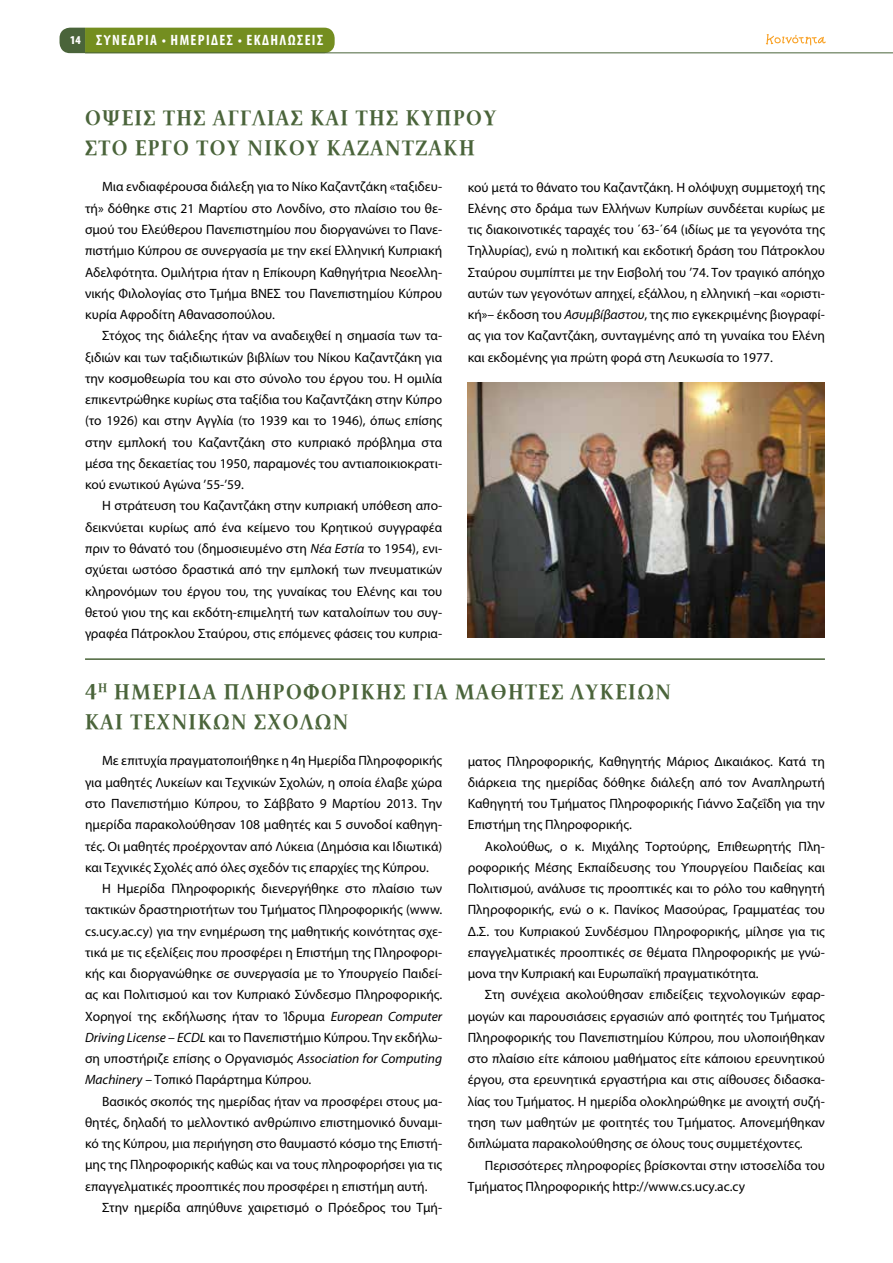
<style>
.page{position:relative;width:893px;height:1263px;background:#fff}
.page>*{position:absolute;margin:0;border:0;box-sizing:border-box;transform-origin:0 0}
.t1{font:700 21px/30px "PF Document";letter-spacing:.07em;color:#4a643a}
.t2{font:700 condensed 15px "Myriad Pro";letter-spacing:.09em;color:#fff}
.t3{font:13.5px/21.3px "Myriad Pro";color:#000;text-align:justify}
.t4{font:900 condensed 12px "Myriad Pro";color:#fff}
.s1{font-style:italic}
</style>
<div class="page">
<hr style="left:85px;top:658px;width:740px;height:2px;background:#4a643a">
<img style="left:468px;top:383px;width:357px;height:255px">
<hr style="left:85px;top:53px;width:808px;height:1px;background:#4a643a">
<svg style="left:60px;top:28px;width:275px;height:25px;background:#708a25"></svg>
<svg style="left:766px;top:34px;width:60px;height:11px"></svg>
<p class="t4" style="left:70px;top:32px;width:12px">14</p>
<p class="t2" style="left:96px;top:31px;width:228px">ΣΥΝΕΔΡΙΑ • ΗΜΕΡΙΔΕΣ • ΕΚΔΗΛΩΣΕΙΣ</p>
<h1 class="t1" style="left:85px;top:103px;width:15px">Όψεις</h1>
<h1 class="t1" style="left:163px;top:103px;width:79px">της Αγγλίας</h1>
<h1 class="t1" style="left:310px;top:103px;width:14px">και</h1>
<h1 class="t1" style="left:356px;top:103px;width:82px">της Κύπρου</h1>
<h1 class="t1" style="left:85px;top:133px;width:15px">στο</h1>
<h1 class="t1" style="left:135px;top:133px;width:15px">έργο</h1>
<h1 class="t1" style="left:196px;top:133px;width:16px">του</h1>
<h1 class="t1" style="left:248px;top:133px;width:32px">Νίκου</h1>
<h1 class="t1" style="left:327px;top:133px;width:60px">Καζαντ</h1>
<h1 class="t1" style="left:415px;top:133px;width:61px">ζάκη</h1>
<p class="t3" style="left:85px;top:176px;width:359px;text-indent:17px">Μια ενδιαφέρουσα διάλεξη για το Νίκο Καζαντζάκη «ταξιδευ&shy;τή» δόθηκε στις 21 Μαρτίου στο Λονδίνο, στο πλαίσιο του θε&shy;σμού του Ελεύθερου Πανεπιστημίου που διοργανώνει το Πανε&shy;πιστήμιο Κύπρου σε συνεργασία με την εκεί Ελληνική Κυπριακή Αδελφότητα. Ομιλήτρια ήταν η Επίκουρη Καθηγήτρια Νεοελλη&shy;νικής Φιλολογίας στο Τμήμα ΒΝΕΣ του Πανεπιστημίου Κύπρου κυρία Αφροδίτη Αθανασοπούλου.</p>
<p class="t3" style="left:85px;top:325px;width:359px;text-indent:17px">Στόχος της διάλεξης ήταν να αναδειχθεί η σημασία των τα&shy;ξιδιών και των ταξιδιωτικών βιβλίων του Νίκου Καζαντζάκη για την κοσμοθεωρία του και στο σύνολο του έργου του. Η ομιλία επικεντρώθηκε κυρίως στα ταξίδια του Καζαντζάκη στην Κύπρο (το 1926) και στην Αγγλία (το 1939 και το 1946), όπως επίσης στην εμπλοκή του Καζαντζάκη στο κυπριακό πρόβλημα στα μέσα της δεκαετίας του 1950, παραμονές του αντιαποικιοκρατι&shy;κού ενωτικού Αγώνα ’55-’59.</p>
<p class="t3" style="left:85px;top:495px;width:359px;text-indent:17px">Η στράτευση του Καζαντζάκη στην κυπριακή υπόθεση απο&shy;δεικνύεται κυρίως από ένα κείμενο του Κρητικού συγγραφέα πριν το θάνατό του (δημοσιευμένο στη <span class="s1">Νέα Εστία</span> το 1954), ενι&shy;σχύεται ωστόσο δραστικά από την εμπλοκή των πνευματικών κληρονόμων του έργου του, της γυναίκας του Ελένης και του θετού γιου της και εκδότη-επιμελητή των καταλοίπων του συγ&shy;γραφέα Πάτροκλου Σταύρου, στις επόμενες φάσεις του κυπρια-</p>
<p class="t3" style="left:468px;top:176px;width:359px">κού μετά το θάνατο του Καζαντζάκη. Η ολόψυχη συμμετοχή της Ελένης στο δράμα των Ελλήνων Κυπρίων συνδέεται κυρίως με τις διακοινοτικές ταραχές του ΄63-΄64 (ιδίως με τα γεγονότα της Τηλλυρίας), ενώ η πολιτική και εκδοτική δράση του Πάτροκλου Σταύρου συμπίπτει με την Εισβολή του ’74. Τον τραγικό απόηχο αυτών των γεγονότων απηχεί, εξάλλου, η ελληνική –και «οριστι&shy;κή»– έκδοση του <span class="s1">Ασυμβίβαστου</span>, της πιο εγκεκριμένης βιογραφί&shy;ας για τον Καζαντζάκη, συνταγμένης από τη γυναίκα του Ελένη και εκδομένης για πρώτη φορά στη Λευκωσία το 1977.</p>
<h1 class="t1" style="left:85px;top:677px;width:587px">4<sup>H</sup> HMEΡΙΔΑ ΠΛΗΡΟΦΟΡΙΚΗΣ ΓΙΑ ΜΑΘΗΤΕΣ ΛΥΚΕΙΩΝ<br>ΚΑΙ ΤΕΧΝΙΚΩΝ ΣΧΟΛΩΝ</h1>
<p class="t3" style="left:102px;top:750px;width:342px">Με επιτυχία πραγματοποιήθηκε η 4η Ημερίδα Πληροφορικής</p>
<p class="t3" style="left:85px;top:771px;width:359px">για μαθητές Λυκείων και Τεχνικών Σχολών, η οποία έλαβε χώρα</p>
<p class="t3" style="left:85px;top:792px;width:359px">στο Πανεπιστήμιο Κύπρου, το Σάββατο 9 Μαρτίου 2013. Την</p>
<p class="t3" style="left:85px;top:814px;width:359px">ημερίδα παρακολούθησαν 108 μαθητές και 5 συνοδοί καθηγη-</p>
<p class="t3" style="left:85px;top:835px;width:359px">τές. Οι μαθητές προέρχονταν από Λύκεια (Δημόσια και Ιδιωτικά)</p>
<p class="t3" style="left:85px;top:856px;width:345px">και Τεχνικές Σχολές από όλες σχεδόν τις επαρχίες της Κύπρου.</p>
<p class="t3" style="left:102px;top:878px;width:342px">H Ημερίδα Πληροφορικής διενεργήθηκε στο πλαίσιο των</p>
<p class="t3" style="left:85px;top:899px;width:359px">τακτικών δραστηριοτήτων του Τμήματος Πληροφορικής (www.</p>
<p class="t3" style="left:85px;top:920px;width:359px">cs.ucy.ac.cy) για την ενημέρωση της μαθητικής κοινότητας σχε-</p>
<p class="t3" style="left:85px;top:941px;width:359px">τικά με τις εξελίξεις που προσφέρει η Επιστήμη της Πληροφορι-</p>
<p class="t3" style="left:85px;top:963px;width:359px">κής και διοργανώθηκε σε συνεργασία με το Υπουργείο Παιδεί-</p>
<p class="t3" style="left:85px;top:984px;width:359px">ας και Πολιτισμού και τον Κυπριακό Σύνδεσμο Πληροφορικής.</p>
<p class="t3" style="left:85px;top:1005px;width:359px">Χορηγοί της εκδήλωσης ήταν το Ίδρυμα <span class="s1">European Computer</span></p>
<p class="t3" style="left:85px;top:1026px;width:359px"><span class="s1">Driving License – ECDL</span> και το Πανεπιστήμιο Κύπρου. Την εκδήλω-</p>
<p class="t3" style="left:85px;top:1048px;width:359px">ση υποστήριζε επίσης ο Οργανισμός <span class="s1">Association for Computing</span></p>
<p class="t3" style="left:85px;top:1069px;width:228px"><span class="s1">Machinery</span> – Τοπικό Παράρτημα Κύπρου.</p>
<p class="t3" style="left:102px;top:1090px;width:342px">Βασικός σκοπός της ημερίδας ήταν να προσφέρει στους μα-</p>
<p class="t3" style="left:85px;top:1111px;width:359px">θητές, δηλαδή το μελλοντικό ανθρώπινο επιστημονικό δυναμι-</p>
<p class="t3" style="left:85px;top:1133px;width:359px">κό της Κύπρου, μια περιήγηση στο θαυμαστό κόσμο της Επιστή-</p>
<p class="t3" style="left:85px;top:1154px;width:359px">μης της Πληροφορικής καθώς και να τους πληροφορήσει για τις</p>
<p class="t3" style="left:85px;top:1175px;width:344px">επαγγελματικές προοπτικές που προσφέρει η επιστήμη αυτή.</p>
<p class="t3" style="left:102px;top:1196px;width:342px">Στην ημερίδα απηύθυνε χαιρετισμό ο Πρόεδρος του Τμή-</p>
<p class="t3" style="left:468px;top:750px;width:359px">ματος Πληροφορικής, Καθηγητής Μάριος Δικαιάκος. Κατά τη διάρκεια της ημερίδας δόθηκε διάλεξη από τον Αναπληρωτή Καθηγητή του Τμήματος Πληροφορικής Γιάννο Σαζεΐδη για την Επιστήμη της Πληροφορικής.</p>
<p class="t3" style="left:468px;top:835px;width:359px;text-indent:17px">Ακολούθως, ο κ. Μιχάλης Τορτούρης, Επιθεωρητής Πλη&shy;ροφορικής Μέσης Εκπαίδευσης του Υπουργείου Παιδείας και Πολιτισμού, ανάλυσε τις προοπτικές και το ρόλο του καθηγητή Πληροφορικής, ενώ ο κ. Πανίκος Μασούρας, Γραμματέας του Δ.Σ. του Κυπριακού Συνδέσμου Πληροφορικής, μίλησε για τις επαγγελματικές προοπτικές σε θέματα Πληροφορικής με γνώ&shy;μονα την Κυπριακή και Ευρωπαϊκή πραγματικότητα.</p>
<p class="t3" style="left:468px;top:984px;width:359px;text-indent:17px">Στη συνέχεια ακολούθησαν επιδείξεις τεχνολογικών εφαρ&shy;μογών και παρουσιάσεις εργασιών από φοιτητές του Τμήματος Πληροφορικής του Πανεπιστημίου Κύπρου, που υλοποιήθηκαν στο πλαίσιο είτε κάποιου μαθήματος είτε κάποιου ερευνητικού έργου, στα ερευνητικά εργαστήρια και στις αίθουσες διδασκα&shy;λίας του Τμήματος. Η ημερίδα ολοκληρώθηκε με ανοιχτή συζή&shy;τηση των μαθητών με φοιτητές του Τμήματος. Απονεμήθηκαν διπλώματα παρακολούθησης σε όλους τους συμμετέχοντες.</p>
<p class="t3" style="left:468px;top:1154px;width:359px;text-indent:17px">Περισσότερες πληροφορίες βρίσκονται στην ιστοσελίδα του<br>Τμήματος Πληροφορικής http://www.cs.ucy.ac.cy</p>
</div>
